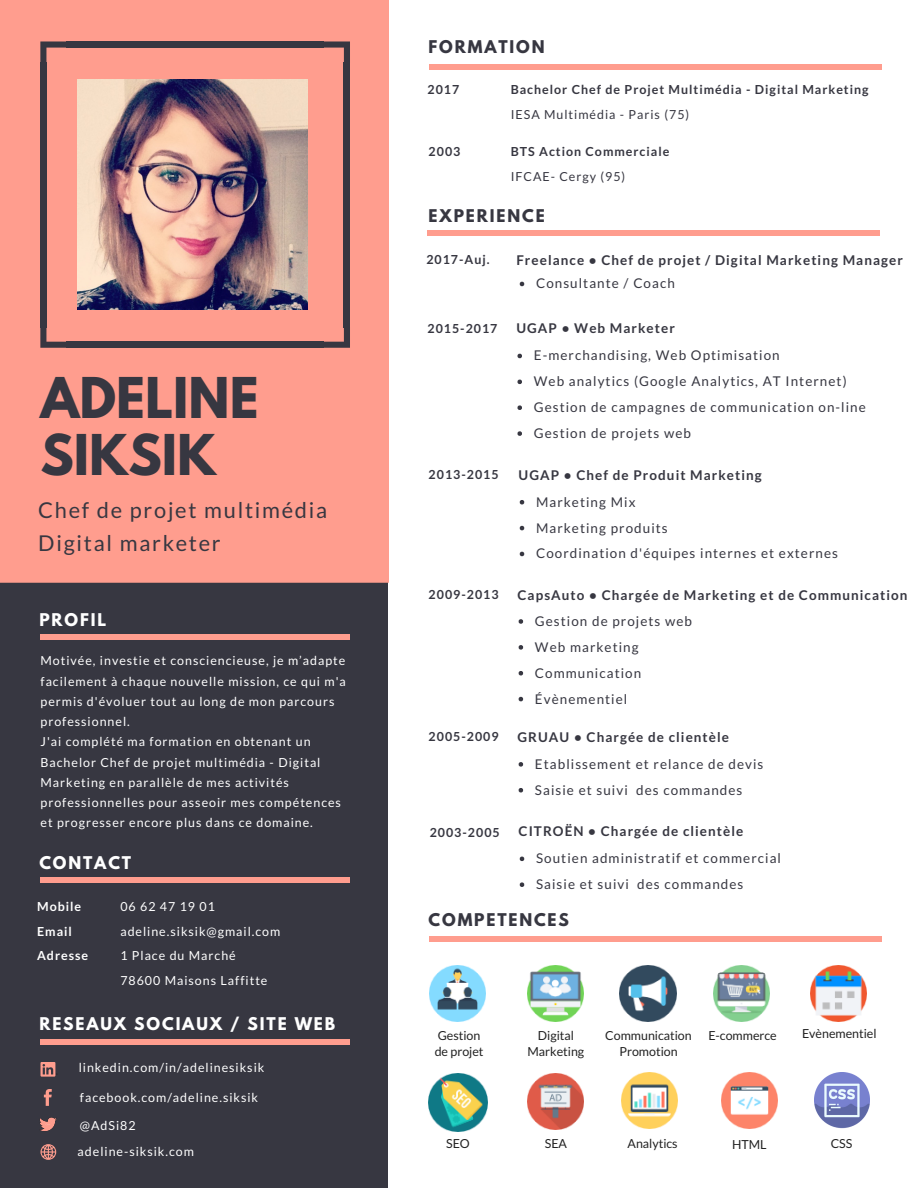
<style>
.page{position:relative;width:918px;height:1188px;background:#fff}
.page>*{position:absolute;margin:0;border:0;box-sizing:border-box;transform-origin:0 0}
.t1{font:700 49.8px/57.3px "League Spartan";color:#373741}
.t2{font:21.75px/33.8px "Lato";letter-spacing:.08em;color:#373741}
.t3{font:700 15.6px "League Spartan";letter-spacing:.12em;color:#fff}
.t4{font:700 15.6px "League Spartan";letter-spacing:.12em;color:#373741}
.t5{font:13.5px/25.8px "Lato";letter-spacing:.08em;color:#373741}
.t6{font:700 13.5px "Lato";letter-spacing:.08em;color:#373741}
.t7{font:12.45px/20.2px "Lato";letter-spacing:.08em;color:#fff}
.t8{font:700 12.45px "Lato";letter-spacing:.08em;color:#373741}
.t9{font:12.45px/16.8px "Lato";color:#222;text-align:center}
.t10{font:12.45px "Lato";letter-spacing:.08em;color:#373741}
.t11{font:700 12.45px/24.8px "Lato";letter-spacing:.08em;color:#fff}
</style>
<div class="page">
<div style="left:0;top:0;width:388px;height:1188px;background:#373741"></div>
<div style="left:40px;top:634px;width:309px;height:6px;background:#ff9d8e"></div>
<div style="left:0;top:0;width:389px;height:583px;background:#ff9d8e"></div>
<svg style="left:40px;top:41px;width:26px;height:22px"></svg>
<div style="left:40px;top:62px;width:6px;height:266px;background:#373741"></div>
<svg style="left:40px;top:327px;width:27px;height:21px"></svg>
<div style="left:66px;top:342px;width:257px;height:6px;background:#373741"></div>
<svg style="left:322px;top:327px;width:28px;height:21px"></svg>
<div style="left:344px;top:62px;width:6px;height:266px;background:#373741"></div>
<div style="left:66px;top:41px;width:257px;height:7px;background:#373741"></div>
<svg style="left:323px;top:41px;width:27px;height:22px"></svg>
<img style="left:78px;top:80px;width:229px;height:229px">
<div style="left:40px;top:878px;width:309px;height:5px;background:#ff9d8e"></div>
<div style="left:40px;top:1040px;width:309px;height:5px;background:#ff9d8e"></div>
<img style="left:40px;top:1117px;width:16px;height:14px">
<svg style="left:44px;top:1089px;width:8px;height:17px"></svg>
<div style="left:429px;top:64px;width:453px;height:6px;background:#ff9d8e"></div>
<svg style="left:518px;top:354px;width:4px;height:4px"></svg>
<svg style="left:518px;top:380px;width:4px;height:4px"></svg>
<svg style="left:518px;top:405px;width:4px;height:5px"></svg>
<svg style="left:518px;top:431px;width:4px;height:5px"></svg>
<svg style="left:520px;top:282px;width:4px;height:4px"></svg>
<svg style="left:520px;top:500px;width:4px;height:4px"></svg>
<svg style="left:520px;top:526px;width:4px;height:4px"></svg>
<svg style="left:520px;top:552px;width:4px;height:4px"></svg>
<svg style="left:519px;top:619px;width:4px;height:5px"></svg>
<svg style="left:519px;top:645px;width:4px;height:5px"></svg>
<svg style="left:519px;top:671px;width:4px;height:4px"></svg>
<svg style="left:519px;top:697px;width:4px;height:4px"></svg>
<svg style="left:519px;top:762px;width:4px;height:5px"></svg>
<svg style="left:519px;top:788px;width:4px;height:4px"></svg>
<svg style="left:520px;top:857px;width:4px;height:4px"></svg>
<svg style="left:520px;top:882px;width:4px;height:5px"></svg>
<div style="left:427px;top:231px;width:452px;height:5px;background:#ff9d8e"></div>
<div style="left:429px;top:936px;width:453px;height:6px;background:#ff9d8e"></div>
<svg style="left:41px;top:1062px;width:14px;height:15px"></svg>
<svg style="left:43px;top:1064px;width:14px;height:11px"></svg>
<img style="left:430px;top:965px;width:56px;height:57px">
<img style="left:528px;top:965px;width:56px;height:57px">
<img style="left:713px;top:965px;width:57px;height:57px">
<img style="left:620px;top:965px;width:56px;height:57px">
<img style="left:810px;top:965px;width:56px;height:57px">
<img style="left:721px;top:1072px;width:56px;height:56px">
<img style="left:814px;top:1072px;width:56px;height:57px">
<img style="left:621px;top:1072px;width:56px;height:56px">
<img style="left:528px;top:1073px;width:56px;height:57px">
<svg style="left:40px;top:1144px;width:16px;height:16px"></svg>
<img style="left:429px;top:1073px;width:58px;height:59px">
<h1 class="t1" style="left:40px;top:375px;width:220px">ADELINE<br>SIKSIK</h1>
<h2 class="t2" style="left:38px;top:492px;width:290px">Chef de projet multimédia<br>Digital marketer</h2>
<p class="t3" style="left:39px;top:612px;width:68px">PROFIL</p>
<p class="t7" style="left:40px;top:650px;width:307px">Motivée, investie et consciencieuse, je m’adapte facilement à chaque nouvelle mission, ce qui m'a permis d'évoluer tout au long de mon parcours professionnel.<br>J'ai complété ma formation en obtenant un Bachelor Chef de projet multimédia - Digital Marketing en parallèle de mes activités professionnelles pour asseoir mes compétences et progresser encore plus dans ce domaine.</p>
<p class="t3" style="left:39px;top:855px;width:93px">CONTACT</p>
<p class="t11" style="left:37px;top:894px;width:53px">Mobile<br>Email<br>Adresse</p>
<p class="t7" style="left:120px;top:894px;width:162px;line-height:24.8px">06 62 47 19 01 adeline.siksik@gmail.com<br>1 Place du Marché<br>78600 Maisons Laffitte</p>
<p class="t3" style="left:39px;top:1016px;width:297px">RESEAUX SOCIAUX / SITE WEB</p>
<p class="t7" style="left:79px;top:1057px;width:187px">linkedin.com/in/adelinesiksik</p>
<p class="t7" style="left:80px;top:1087px;width:180px">facebook.com/adeline.siksik</p>
<p class="t7" style="left:78px;top:1113px;width:118px;line-height:25.8px">@AdSi82 adeline-siksik.com</p>
<p class="t4" style="left:429px;top:39px;width:117px">FORMATION</p>
<p class="t8" style="left:428px;top:82px;width:33px">2017</p>
<p class="t8" style="left:511px;top:82px;width:359px">Bachelor Chef de Projet Multimédia - Digital Marketing</p>
<p class="t10" style="left:511px;top:107px;width:180px">IESA Multimédia - Paris (75)</p>
<p class="t8" style="left:429px;top:144px;width:33px">2003</p>
<p class="t8" style="left:511px;top:144px;width:160px">BTS Action Commerciale</p>
<p class="t10" style="left:511px;top:168px;width:116px">IFCAE- Cergy (95)</p>
<p class="t4" style="left:429px;top:208px;width:118px">EXPERIENCE</p>
<p class="t8" style="left:426px;top:252px;width:65px">2017-Auj.</p>
<p class="t6" style="left:516px;top:252px;width:388px">Freelance • Chef de projet / Digital Marketing Manager</p>
<p class="t5" style="left:536px;top:270px;width:140px">Consultante / Coach</p>
<p class="t8" style="left:428px;top:320px;width:72px">2015-2017</p>
<p class="t6" style="left:516px;top:320px;width:160px">UGAP • Web Marketer</p>
<p class="t5" style="left:534px;top:342px;width:334px">E-merchandising, Web Optimisation<br>Web analytics (Google Analytics, AT Internet)<br>Gestion de campagnes de communication on-line Gestion de projets web</p>
<p class="t8" style="left:429px;top:467px;width:72px">2013-2015</p>
<p class="t6" style="left:519px;top:466px;width:245px">UGAP • Chef de Produit Marketing</p>
<p class="t5" style="left:536px;top:489px;width:303px">Marketing Mix<br>Marketing produits<br>Coordination d'équipes internes et externes</p>
<p class="t8" style="left:429px;top:587px;width:72px">2009-2013</p>
<p class="t6" style="left:518px;top:587px;width:391px">CapsAuto • Chargée de Marketing et de Communication</p>
<p class="t5" style="left:535px;top:608px;width:159px">Gestion de projets web<br>Web marketing<br>Communication<br>Évènementiel</p>
<p class="t8" style="left:429px;top:729px;width:72px">2005-2009</p>
<p class="t6" style="left:518px;top:729px;width:213px">GRUAU • Chargée de clientèle</p>
<p class="t5" style="left:535px;top:751px;width:230px">Etablissement et relance de devis<br>Saisie et suivi des commandes</p>
<p class="t8" style="left:430px;top:824px;width:72px">2003-2005</p>
<p class="t6" style="left:519px;top:823px;width:226px">CITROËN • Chargée de clientèle</p>
<p class="t5" style="left:536px;top:845px;width:246px">Soutien administratif et commercial<br>Saisie et suivi des commandes</p>
<p class="t4" style="left:429px;top:912px;width:142px">COMPETENCES</p>
<p class="t9" style="left:435px;top:1026px;width:50px;text-align:left">Gestion de projet</p>
<p class="t9" style="left:528px;top:1026px;width:58px">Digital<br>Marketing</p>
<p class="t9" style="left:605px;top:1026px;width:88px">Communication<br>Promotion</p>
<p class="t9" style="left:708px;top:1026px;width:70px">E-commerce</p>
<p class="t9" style="left:802px;top:1025px;width:76px">Evènementiel</p>
<p class="t9" style="left:446px;top:1134px;width:25px">SEO</p>
<p class="t9" style="left:545px;top:1134px;width:24px">SEA</p>
<p class="t9" style="left:628px;top:1134px;width:52px">Analytics</p>
<p class="t9" style="left:732px;top:1135px;width:36px">HTML</p>
<p class="t9" style="left:831px;top:1134px;width:23px">CSS</p>
</div>
